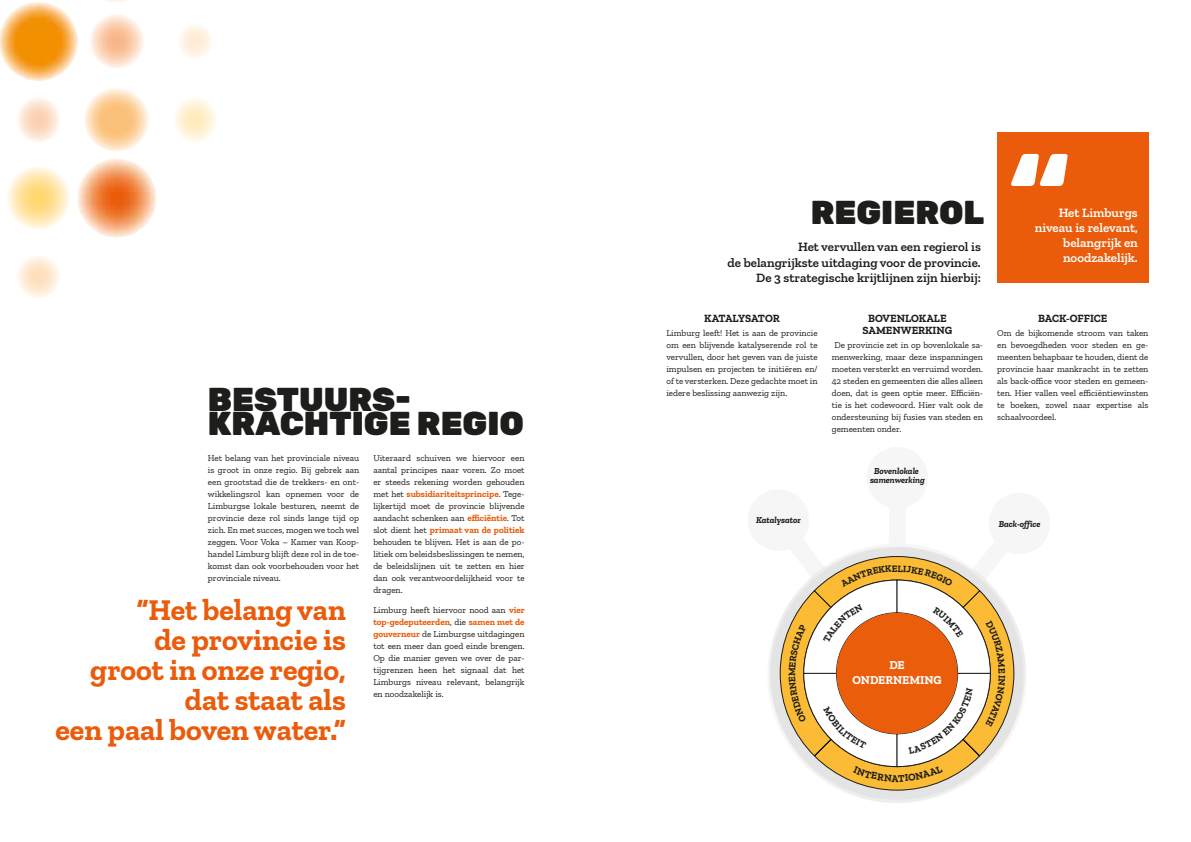
<style>
.page{position:relative;width:1191px;height:842px;background:#fff}
.page>*{position:absolute;margin:0;border:0;box-sizing:border-box;transform-origin:0 0}
.t1{font:900 33px/24px "Rubik";color:#1d1d1b}
.t2{font:700 30px/30px "Zilla Slab";color:#ea5c0b;text-align:right}
.t3{font:600 13px/15.6px "Zilla Slab";color:#1d1d1b;text-align:right}
.t4{font:600 13px/15px "Zilla Slab";color:#fff;text-align:right}
.t5{font:700 12px/14.4px "Zilla Slab";color:#fff;text-align:center}
.t6{font:700 11px/12px "Zilla Slab";color:#1d1d1b;text-align:center}
.t7{font:700 11px "Zilla Slab";letter-spacing:-.02em;color:#1d1d1b}
.t8{font:9px/12px "Zilla Slab";color:#1d1d1b;text-align:justify}
.t9{font:italic 700 9px/8.3px "Zilla Slab";color:#1d1d1b;text-align:center}
.s1{font-weight:700;color:#ea5c0b}
</style>
<div class="page">
<div style="left:997px;top:132px;width:151px;height:150px;background:#ea5c0b"></div>
<svg style="left:1011px;top:154px;width:56px;height:32px"></svg>
<svg style="left:770px;top:546px;width:256px;height:257px"></svg>
<svg style="left:780px;top:590px;width:234px;height:200px"></svg>
<img style="left:77px;top:158px;width:79px;height:80px;border-radius:40px">
<img style="left:84px;top:88px;width:65px;height:63px">
<img style="left:0;top:2px;width:78px;height:79px">
<svg style="left:789px;top:556px;width:216px;height:226px"></svg>
<h1 class="t1" style="left:208px;top:388px;width:317px">BESTUURS-<br>KRACHTIGE REGIO</h1>
<p class="t8" style="left:208px;top:452px;width:153px">Het belang van het provinciale niveau is groot in onze regio. Bij gebrek aan een grootstad die de trekkers- en ont&shy;wikkelingsrol kan opnemen voor de Limburgse lokale besturen, neemt de provincie deze rol sinds lange tijd op zich. En met succes, mogen we toch wel zeggen. Voor Voka – Kamer van Koop&shy;handel Limburg blijft deze rol in de toe&shy;komst dan ook voorbehouden voor het provinciale niveau.</p>
<p class="t8" style="left:373px;top:452px;width:153px">Uiteraard schuiven we hiervoor een aantal principes naar voren. Zo moet er steeds rekening worden gehouden met het <span class="s1">subsidiariteitsprincipe</span>. Tege&shy;lijkertijd moet de provincie blijvende aandacht schenken aan <span class="s1">efficiëntie</span>. Tot slot dient het <span class="s1">primaat van de politiek </span>behouden te blijven. Het is aan de po&shy;litiek om beleidsbeslissingen te nemen, de beleidslijnen uit te zetten en hier dan ook verantwoordelijkheid voor te dragen.</p>
<p class="t8" style="left:373px;top:604px;width:153px">Limburg heeft hiervoor nood aan <span class="s1">vier top-gedeputeerden</span>, die <span class="s1">samen met de gouverneur</span> de Limburgse uitdagingen tot een meer dan goed einde brengen.<br>Op die manier geven we over de par&shy;tijgrenzen heen het signaal dat het Limburgs niveau relevant, belangrijk en noodzakelijk is.</p>
<h2 class="t2" style="left:55px;top:595px;width:292px">“Het belang van<br>de provincie is<br>groot in onze regio, dat staat als<br>een paal boven water.”</h2>
<h1 class="t1" style="left:810px;top:202px;width:175px">REGIEROL</h1>
<h3 class="t3" style="left:727px;top:239px;width:255px">Het vervullen van een regierol is<br>de belangrijkste uitdaging voor de provincie.<br>De 3 strategische krijtlijnen zijn hierbij:</h3>
<p class="t7" style="left:704px;top:312px;width:77px">KATALYSATOR</p>
<p class="t8" style="left:666px;top:327px;width:153px">Limburg leeft! Het is aan de provincie om een blijvende katalyserende rol te vervullen, door het geven van de juiste impulsen en projecten te initiëren en/ of te versterken. Deze gedachte moet in iedere beslissing aanwezig zijn.</p>
<p class="t6" style="left:862px;top:312px;width:91px">BOVENLOKALE<br>SAMENWERKING</p>
<p class="t8" style="left:831px;top:339px;width:153px">De provincie zet in op bovenlokale sa&shy;menwerking, maar deze inspanningen moeten versterkt en verruimd worden.<br>42 steden en gemeenten die alles alleen doen, dat is geen optie meer. Efficiën&shy;tie is het codewoord. Hier valt ook de ondersteuning bij fusies van steden en gemeenten onder.</p>
<h3 class="t4" style="left:1034px;top:206px;width:105px">Het Limburgs niveau is relevant, belangrijk en noodzakelijk.</h3>
<p class="t6" style="left:1038px;top:312px;width:71px">BACK-OFFICE</p>
<p class="t8" style="left:997px;top:327px;width:153px">Om de bijkomende stroom van taken en bevoegdheden voor steden en ge&shy;meenten behapbaar te houden, dient de provincie haar mankracht in te zetten als back-office voor steden en gemeen&shy;ten. Hier vallen veel efficiëntiewinsten te boeken, zowel naar expertise als schaalvoordeel.</p>
<p class="t9" style="left:756px;top:516px;width:46px">Katalysator</p>
<p class="t9" style="left:870px;top:467px;width:56px">Bovenlokale samenwerking</p>
<p class="t9" style="left:999px;top:520px;width:43px">Back-office</p>
<h3 class="t5" style="left:852px;top:658px;width:91px">DE<br>ONDERNEMING</h3>
</div>
